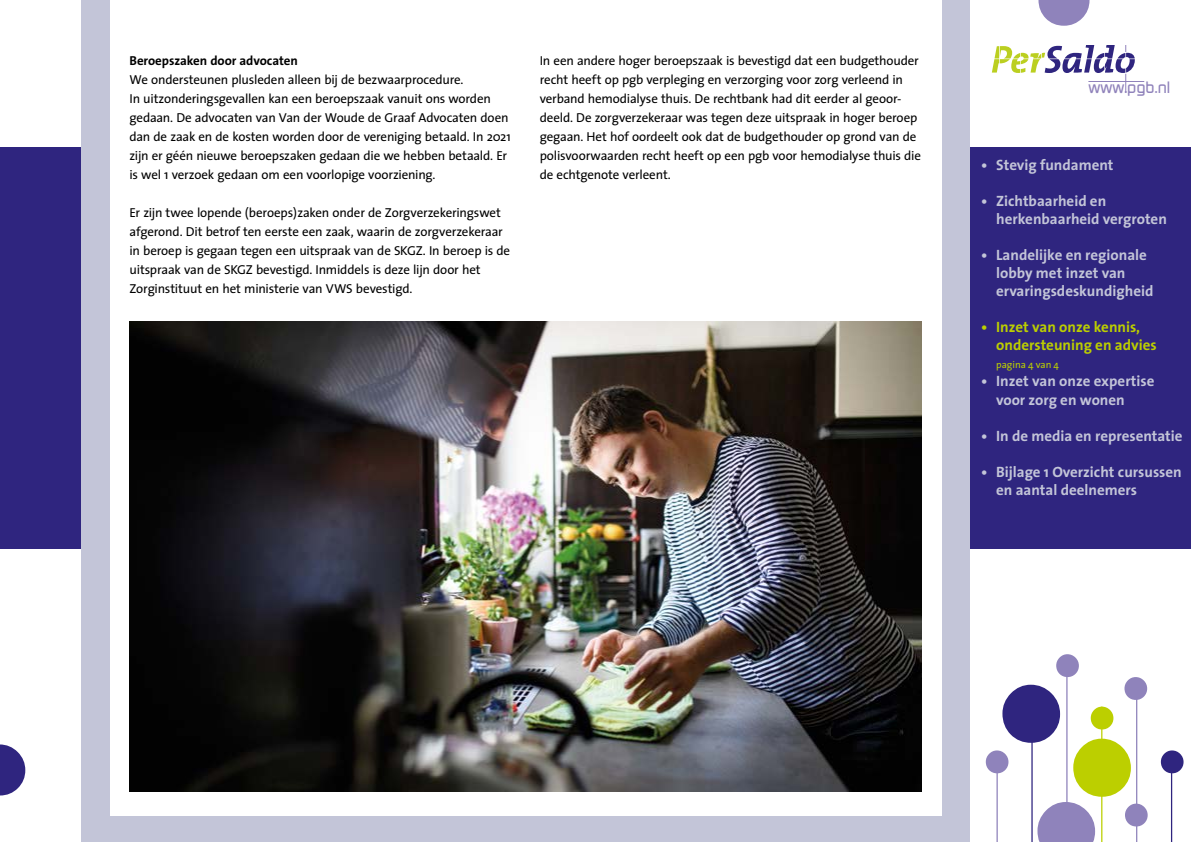
<style>
.page{position:relative;width:1191px;height:842px;background:#fff}
.page>*{position:absolute;margin:0;border:0;box-sizing:border-box;transform-origin:0 0}
.t1{font:500 16.5px "Continuum";color:#9083bb}
.t2{font:700 15px/18px "The Sans";color:#c3c5d8}
.t3{font:700 15px/18px "The Sans";color:#bccf00}
.t4{font:13px/19px "The Sans";letter-spacing:-.015em;color:#000}
.t5{font:700 13px "The Sans Os F";letter-spacing:-.005em;color:#000}
.t6{font:10px "The Sans";color:#bccf00}
</style>
<div class="page">
<div style="left:0;top:147px;width:1191px;height:401px;background:#2f257f"></div>
<div style="left:81px;top:0;width:888px;height:842px;background:#c3c5d8"></div>
<div style="left:110px;top:0;width:831px;height:815px;background:#fff"></div>
<hr style="left:1088px;top:81px;width:56px;height:1px;background:#9083bb">
<svg style="left:991px;top:45px;width:143px;height:48px"></svg>
<svg style="left:0;top:744px;width:25px;height:51px"></svg>
<svg style="left:1038px;top:0;width:51px;height:26px"></svg>
<hr style="left:1171px;top:764px;width:1px;height:78px;background:#2f257f">
<svg style="left:1160px;top:750px;width:23px;height:23px"></svg>
<svg style="left:985px;top:654px;width:162px;height:188px"></svg>
<img style="left:129px;top:321px;width:792px;height:471px">
<p class="t5" style="left:129px;top:52px;width:170px">Beroepszaken door advocaten</p>
<p class="t4" style="left:129px;top:69px;width:383px">We ondersteunen plusleden alleen bij de bezwaarprocedure.<br>In uitzonderingsgevallen kan een beroepszaak vanuit ons worden gedaan. De advocaten van Van der Woude de Graaf Advocaten doen dan de zaak en de kosten worden door de vereniging betaald. In 2021 zijn er géén nieuwe beroepszaken gedaan die we hebben betaald. Er is wel 1 verzoek gedaan om een voorlopige voorziening.</p>
<p class="t4" style="left:129px;top:202px;width:382px">Er zijn twee lopende (beroeps)zaken onder de Zorgverzekeringswet afgerond. Dit betrof ten eerste een zaak, waarin de zorgverzekeraar in beroep is gegaan tegen een uitspraak van de SKGZ. In beroep is de uitspraak van de SKGZ bevestigd. Inmiddels is deze lijn door het Zorginstituut en het ministerie van VWS bevestigd.</p>
<p class="t4" style="left:540px;top:50px;width:383px">In een andere hoger beroepszaak is bevestigd dat een budgethouder recht heeft op pgb verpleging en verzorging voor zorg verleend in verband hemodialyse thuis. De rechtbank had dit eerder al geoor&shy;deeld. De zorgverzekeraar was tegen deze uitspraak in hoger beroep gegaan. Het hof oordeelt ook dat de budgethouder op grond van de polisvoorwaarden recht heeft op een pgb voor hemodialyse thuis die de echtgenote verleent.</p>
<p class="t1" style="left:1088px;top:76px;width:83px">www.pgb.nl</p>
<p class="t2" style="left:981px;top:156px;width:134px">• Stevig fundament</p>
<p class="t2" style="left:996px;top:192px;width:172px;text-indent:-15px">• Zichtbaarheid en herkenbaarheid vergroten</p>
<p class="t2" style="left:996px;top:246px;width:159px;text-indent:-15px">• Landelijke en regionale lobby met inzet van ervaringsdeskundigheid</p>
<p class="t3" style="left:996px;top:318px;width:162px;text-indent:-15px">• Inzet van onze kennis, ondersteuning en advies</p>
<p class="t6" style="left:996px;top:357px;width:64px">pagina 4 van 4</p>
<p class="t2" style="left:996px;top:372px;width:160px;text-indent:-15px">• Inzet van onze expertise voor zorg en wonen</p>
<p class="t2" style="left:981px;top:426px;width:203px">• In de media en representatie</p>
<p class="t2" style="left:996px;top:462px;width:187px;text-indent:-15px">• Bijlage 1 Overzicht cursussen en aantal deelnemers</p>
</div>
